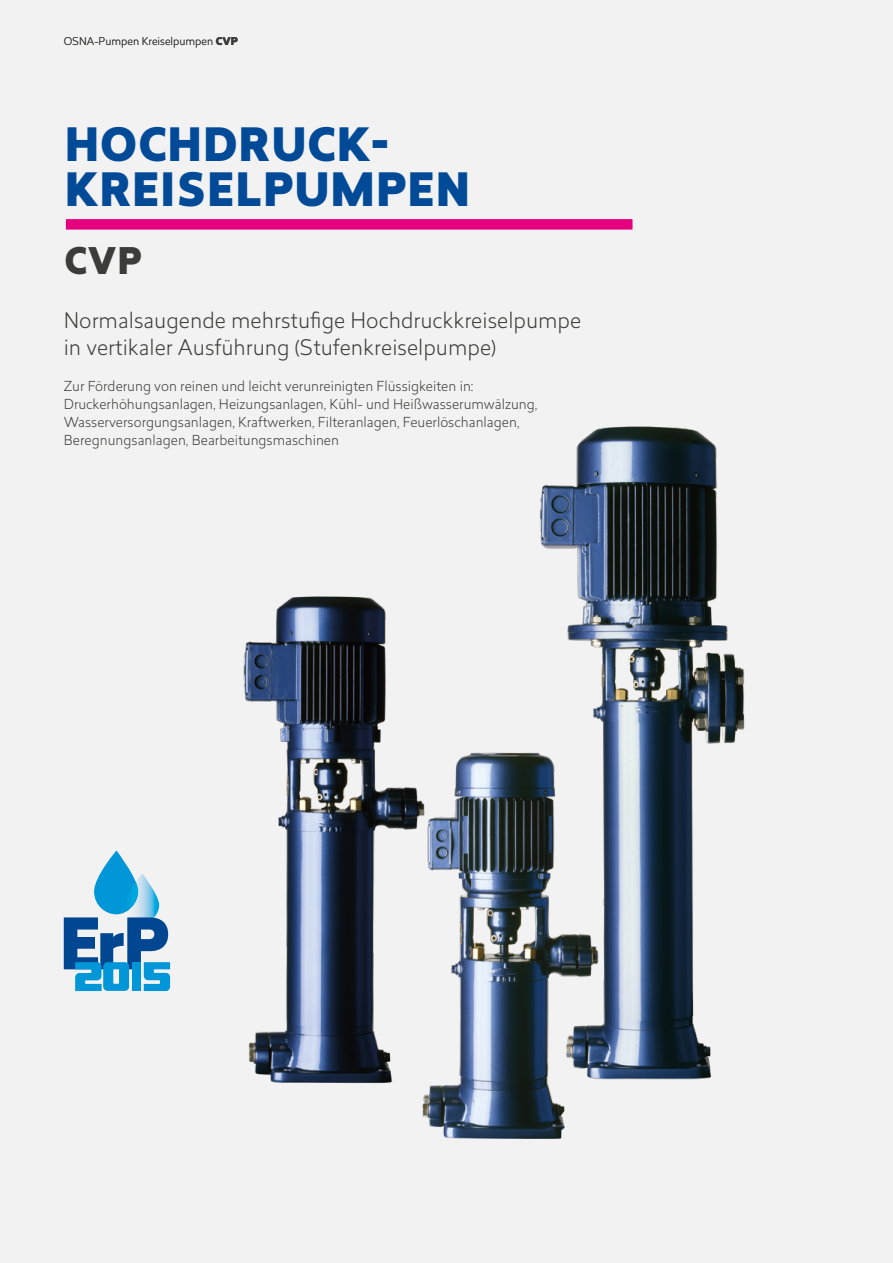
<style>
.page{position:relative;width:893px;height:1263px;background:#f2f2f2}
.page>*{position:absolute;margin:0;border:0;box-sizing:border-box;transform-origin:0 0}
.t1{font:900 45px/45px "Revisal";letter-spacing:.02em;color:#004a97}
.t2{font:900 36px "Revisal";color:#3c3c3b}
.t3{font:300 21px/27px "Revisal";color:#3c3c3b}
.t4{font:300 13.5px/18px "Revisal";color:#3c3c3b}
.t5{font:300 10.5px "Revisal";color:#3c3c3b}
.s1{font-weight:900}
</style>
<div class="page">
<img style="left:576px;top:426px;width:141px;height:54px">
<img style="left:257px;top:480px;width:488px;height:659px">
<svg style="left:64px;top:850px;width:106px;height:141px"></svg>
<div style="left:66px;top:219px;width:566px;height:11px;background:#e6007d"></div>
<p class="t5" style="left:64px;top:34px;width:176px">OSNA-Pumpen Kreiselpumpen <span class="s1">CVP</span></p>
<h1 class="t1" style="left:65px;top:124px;width:407px">HOCHDRUCK-<br>KREISELPUMPEN</h1>
<h2 class="t2" style="left:64px;top:235px;width:79px">CVP</h2>
<h3 class="t3" style="left:64px;top:307px;width:519px">Normalsaugende mehrstufige Hochdruckkreiselpumpe in vertikaler Ausführung (Stufenkreiselpumpe)</h3>
<p class="t4" style="left:64px;top:377px;width:475px">Zur Förderung von reinen und leicht verunreinigten Flüssigkeiten in:<br>Druckerhöhungsanlagen, Heizungsanlagen, Kühl- und Heißwasserumwälzung, Wasserversorgungsanlagen, Kraftwerken, Filteranlagen, Feuerlöschanlagen, Beregnungsanlagen, Bearbeitungsmaschinen</p>
</div>
